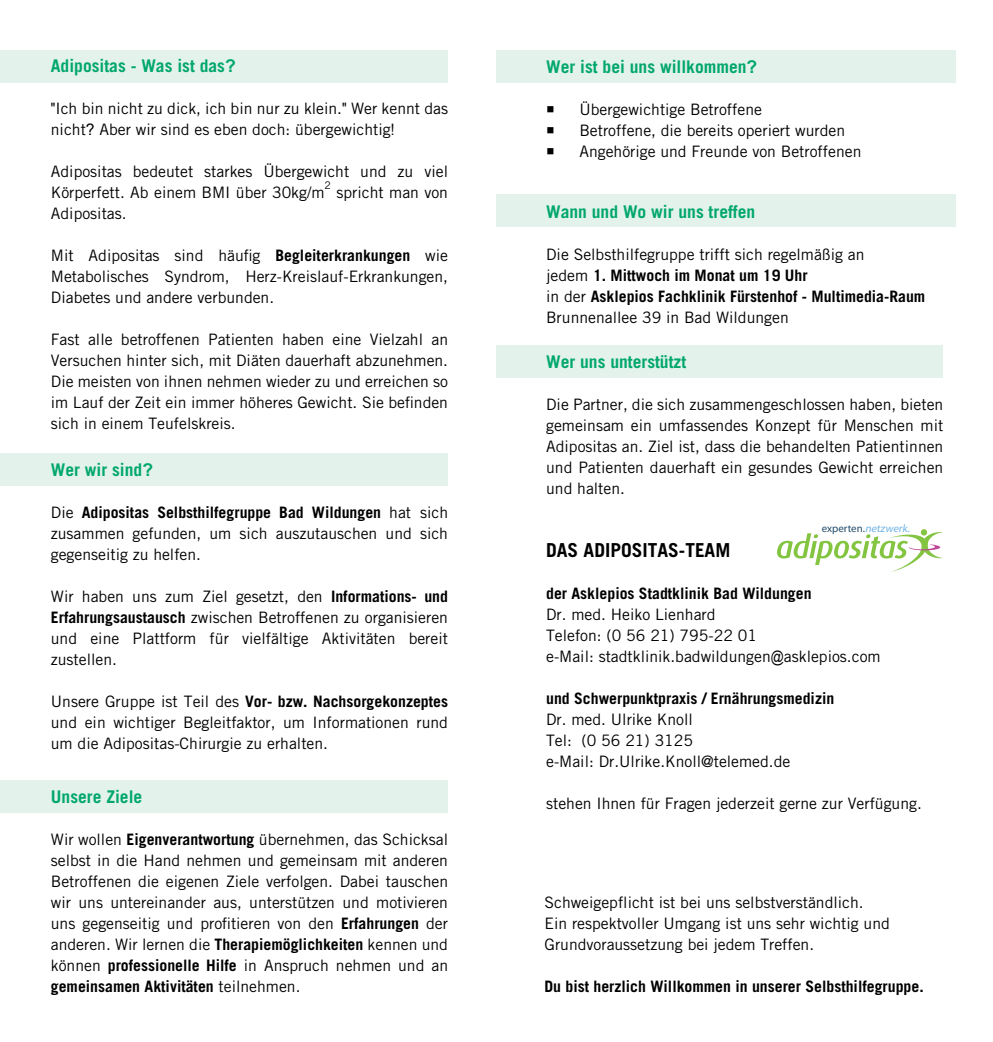
<style>
.page{position:relative;width:993px;height:1042px;background:#fff}
.page>*{position:absolute;margin:0;border:0;box-sizing:border-box;transform-origin:0 0}
.t1{font:700 19.25px "Trade Gothic Standard";color:#000}
.t2{font:700 17.5px "Trade Gothic Standard";color:#00a76d}
.t3{font:15.75px/21px "Trade Gothic Standard";color:#000;text-align:justify}
.t4{font:700 15.75px "Trade Gothic Standard";color:#000}
.t5{font:10.85px "Roboto Condensed";color:#224b6b}
.t6{font:10.5px "Trade Gothic Standard";color:#000}
.s1{font-family:"Arial"}
.s2{font-family:"Arial Narrow"}
.s3{font-weight:700}
.s4{font-style:italic;color:#6fb3e3}
</style>
<div class="page">
<div style="left:0;top:50px;width:447px;height:33px;background:#e3f2eb"></div>
<div style="left:0;top:453px;width:447px;height:33px;background:#e3f2eb"></div>
<div style="left:0;top:780px;width:447px;height:33px;background:#e3f2eb"></div>
<div style="left:496px;top:50px;width:460px;height:33px;background:#e3f2eb"></div>
<div style="left:496px;top:194px;width:460px;height:33px;background:#e3f2eb"></div>
<div style="left:496px;top:345px;width:447px;height:33px;background:#e3f2eb"></div>
<svg style="left:777px;top:529px;width:166px;height:43px"></svg>
<p class="t2" style="left:51px;top:56px;width:186px">Adipositas - Was ist das<span class="s1">?</span></p>
<p class="t3" style="left:51px;top:98px;width:398px"><span class="s2">"</span>Ich bin nicht zu dick, ich bin nur zu klein.<span class="s2">"</span> Wer kennt das nicht<span class="s1">?</span> Aber wir sind es eben doch: übergewichtig<span class="s2">!</span></p>
<p class="t3" style="left:51px;top:161px;width:398px">Adipositas bedeutet starkes Übergewicht und zu viel<br>Körperfett. Ab einem BMI über 30kg/m</p>
<p class="t6" style="left:324px;top:180px;width:8px">2</p>
<p class="t3" style="left:336px;top:182px;width:113px">spricht man von</p>
<p class="t3" style="left:51px;top:203px;width:77px">Adipositas.</p>
<p class="t3" style="left:51px;top:245px;width:398px">Mit Adipositas sind häufig <span class="s3">Begleiterkrankungen</span> wie Metabolisches Syndrom, Herz-Kreislauf-Erkrankungen, Diabetes und andere verbunden.</p>
<p class="t3" style="left:51px;top:329px;width:398px">Fast alle betroffenen Patienten haben eine Vielzahl an Versuchen hinter sich, mit Diäten dauerhaft abzunehmen.<br>Die meisten von ihnen nehmen wieder zu und erreichen so im Lauf der Zeit ein immer höheres Gewicht. Sie befinden sich in einem Teufelskreis.</p>
<p class="t2" style="left:51px;top:461px;width:104px">Wer wir sind<span class="s1">?</span></p>
<p class="t3" style="left:51px;top:502px;width:398px">Die <span class="s3">Adipositas Selbsthilfegruppe Bad Wildungen</span> hat sich zusammen gefunden, um sich auszutauschen und sich gegenseitig zu helfen.</p>
<p class="t3" style="left:51px;top:586px;width:398px">Wir haben uns zum Ziel gesetzt, den <span class="s3">Informations- und Erfahrungsaustausch</span> zwischen Betroffenen zu organisieren und eine Plattform für vielfältige Aktivitäten bereit zustellen.</p>
<p class="t3" style="left:51px;top:691px;width:398px">Unsere Gruppe ist Teil des <span class="s3">Vor- bzw. Nachsorgekonzeptes </span>und ein wichtiger Begleitfaktor, um Informationen rund um die Adipositas-Chirurgie zu erhalten.</p>
<p class="t2" style="left:51px;top:788px;width:93px">Unsere Ziele</p>
<p class="t3" style="left:51px;top:829px;width:398px">Wir wollen <span class="s3">Eigenverantwortung</span> übernehmen, das Schicksal selbst in die Hand nehmen und gemeinsam mit anderen Betroffenen die eigenen Ziele verfolgen. Dabei tauschen wir uns untereinander aus, unterstützen und motivieren uns gegenseitig und profitieren von den <span class="s3">Erfahrungen</span> der anderen. Wir lernen die <span class="s3">Therapiemöglichkeiten</span> kennen und können <span class="s3">professionelle Hilfe</span> in Anspruch nehmen und an <span class="s3">gemeinsamen Aktivitäten</span> teilnehmen.</p>
<p class="t2" style="left:546px;top:58px;width:212px">Wer ist bei uns willkommen<span class="s1">?</span></p>
<p class="t3" style="left:546px;top:99px;width:217px">○ Übergewichtige Betroffene</p>
<p class="t3" style="left:546px;top:120px;width:300px">○ Betroffene, die bereits operiert wurden</p>
<p class="t3" style="left:546px;top:141px;width:317px">○ Angehörige und Freunde von Betroffenen</p>
<p class="t2" style="left:546px;top:202px;width:211px">Wann und Wo wir uns treffen</p>
<p class="t3" style="left:546px;top:244px;width:380px;text-align:left">Die Selbsthilfegruppe trifft sich regelmäßig an<br>jedem <span class="s3">1. Mittwoch im Monat um 19 Uhr<br></span>in der <span class="s3">Asklepios Fachklinik Fürstenhof - Multimedia-Raum </span>Brunnenallee 39 in Bad Wildungen</p>
<p class="t2" style="left:546px;top:352px;width:141px">Wer uns unterstützt</p>
<p class="t3" style="left:546px;top:394px;width:398px">Die Partner, die sich zusammengeschlossen haben, bieten gemeinsam ein umfassendes Konzept für Menschen mit Adipositas an. Ziel ist, dass die behandelten Patientinnen und Patienten dauerhaft ein gesundes Gewicht erreichen und halten.</p>
<p class="t5" style="left:821px;top:522px;width:91px">experten.<span class="s4">netzwerk.</span></p>
<p class="t1" style="left:546px;top:540px;width:186px">DAS ADIPOSITAS-TEAM</p>
<p class="t4" style="left:546px;top:585px;width:267px">der Asklepios Stadtklinik Bad Wildungen</p>
<p class="t3" style="left:546px;top:604px;width:336px;text-align:left">Dr. med. Heiko Lienhard<br>Telefon: (0 56 21) 795-22 01<br>e-Mail: stadtklinik.badwildungen<span class="s2">@</span>asklepios.com</p>
<p class="t4" style="left:546px;top:690px;width:289px">und Schwerpunktpraxis / Ernährungsmedizin</p>
<p class="t3" style="left:546px;top:709px;width:246px;text-align:left">Dr. med. Ulrike Knoll<br>Tel: (0 56 21) 3125<br>e-Mail: Dr.Ulrike.Knoll@telemed.de</p>
<p class="t3" style="left:546px;top:793px;width:377px">stehen Ihnen für Fragen jederzeit gerne zur Verfügung.</p>
<p class="t3" style="left:544px;top:892px;width:347px;text-align:left">Schweigepflicht ist bei uns selbstverständlich.<br>Ein respektvoller Umgang ist uns sehr wichtig und<br>Grundvoraussetzung bei jedem Treffen.</p>
<p class="t4" style="left:544px;top:978px;width:380px">Du bist herzlich Willkommen in unserer Selbsthilfegruppe.</p>
</div>
